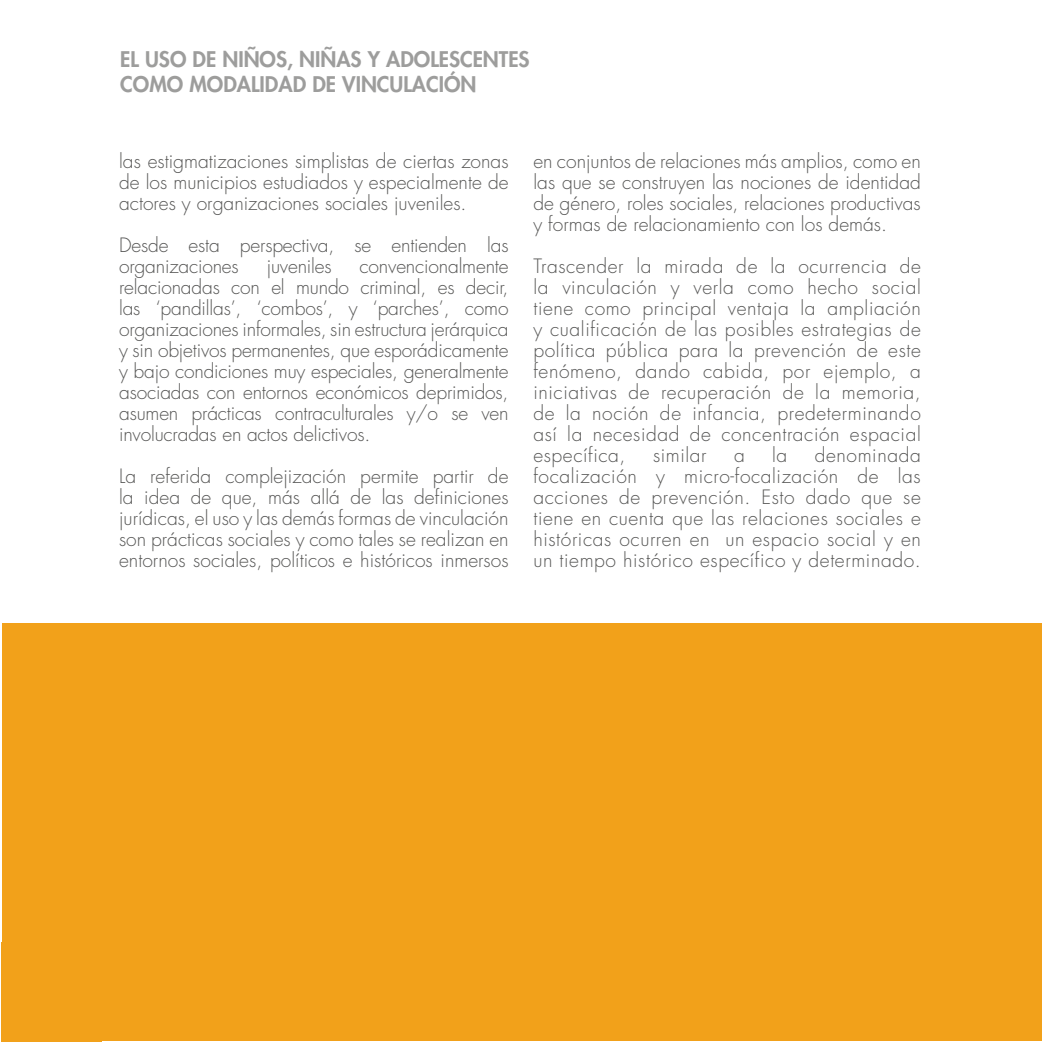
<style>
.page{position:relative;width:1042px;height:1042px;background:#fff}
.page>*{position:absolute;margin:0;border:0;box-sizing:border-box;transform-origin:0 0}
.t1{font:800 21px/25.2px "Futura Std";color:#9d9d9c}
.t2{font:300 19.25px/21px "Futura Std";color:#575756;text-align:justify}
.t3{font:300 19.25px "Futura Std";letter-spacing:.03em;color:#575756}
</style>
<div class="page">
<div style="left:2px;top:623px;width:1039px;height:418px;background:#f2a11a"></div>
<p class="t1" style="left:120px;top:47px;width:411px">EL USO DE NIÑOS, NIÑAS Y ADOLESCENTES<br>COMO MODALIDAD DE VINCULACIÓN</p>
<p class="t2" style="left:119px;top:151px;width:391px">las estigmatizaciones simplistas de ciertas zonas de los municipios estudiados y especialmente de actores y organizaciones sociales juveniles.</p>
<p class="t2" style="left:119px;top:235px;width:391px">Desde esta perspectiva, se entienden las organizaciones</p>
<p class="t2" style="left:119px;top:256px;width:391px;text-indent:240px">convencionalmente relacionadas con el mundo criminal, es decir, las ‘pandillas’, ‘combos’, y ‘parches’, como organizaciones informales, sin estructura jerárquica y sin objetivos permanentes, que esporádicamente y bajo condiciones muy especiales, generalmente asociadas con entornos económicos deprimidos, asumen prácticas contraculturales y/o se ven involucradas en actos delictivos.</p>
<p class="t2" style="left:119px;top:466px;width:391px">La referida complejización permite partir de la idea de que, más allá de las definiciones jurídicas, el uso y las demás formas de vinculación son prácticas sociales y como tales se realizan en entornos sociales, políticos e históricos inmersos</p>
<p class="t2" style="left:267px;top:256px;width:67px">juveniles</p>
<p class="t2" style="left:533px;top:151px;width:389px">en conjuntos de relaciones más amplios, como en las que se construyen las nociones de identidad de género, roles sociales, relaciones productivas y formas de relacionamiento con los demás.</p>
<p class="t2" style="left:533px;top:256px;width:389px">Trascender la mirada de la ocurrencia de la vinculación y verla como hecho social tiene como principal ventaja la ampliación y cualificación de las posibles estrategias de política pública para la prevención de este fenómeno, dando cabida, por ejemplo, a iniciativas de recuperación de la memoria, de la noción de infancia, predeterminando así la necesidad de concentración espacial específica,</p>
<p class="t2" style="left:533px;top:445px;width:389px;text-indent:281px">denominada focalización y micro-focalización de las acciones de prevención. Esto dado que se tiene en cuenta que las relaciones sociales e históricas ocurren en un espacio social y en un tiempo histórico específico y determinado.</p>
<p class="t3" style="left:653px;top:443px;width:55px">similar</p>
<p class="t2" style="left:734px;top:445px;width:12px">a</p>
<p class="t2" style="left:772px;top:445px;width:17px">la</p>
</div>
